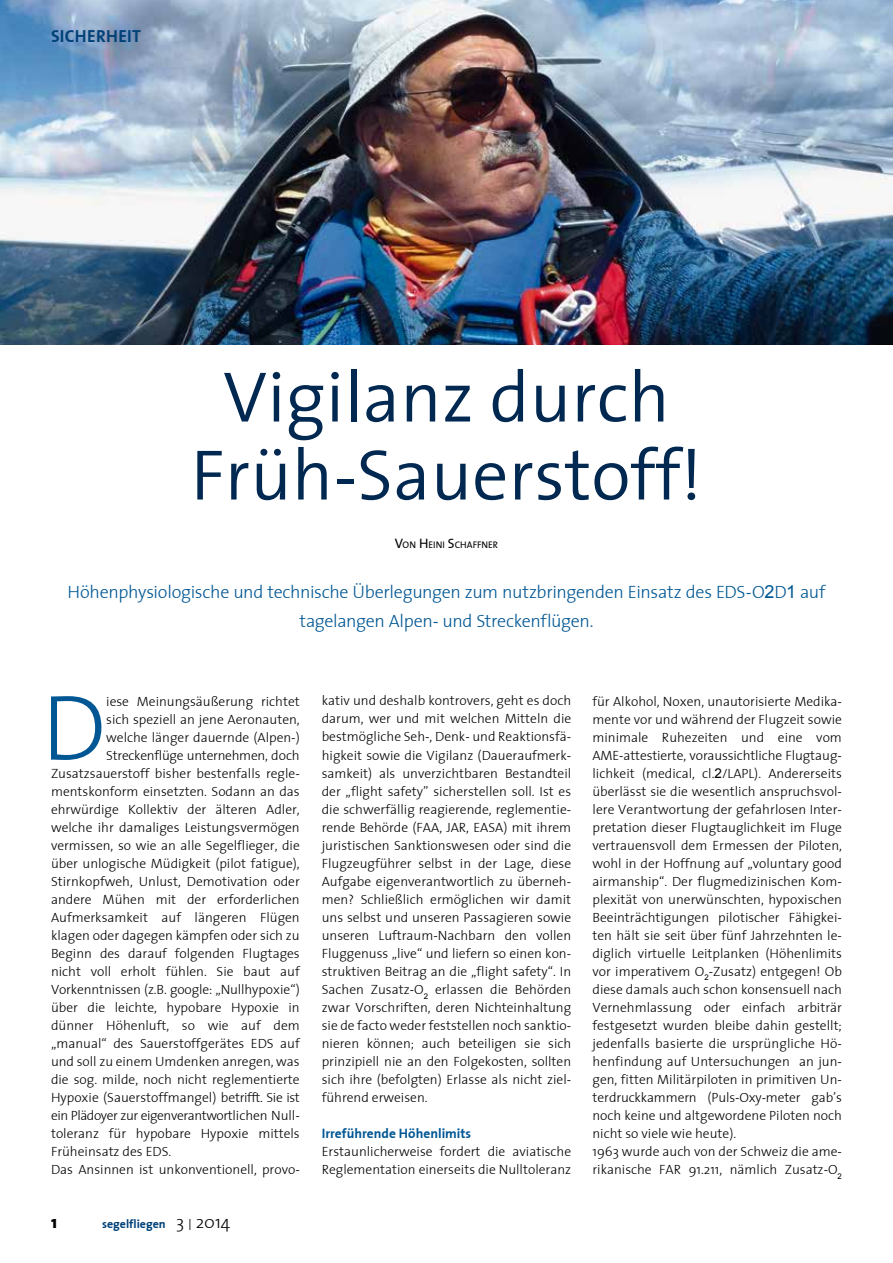
<style>
.page{position:relative;width:893px;height:1263px;background:#fff}
.page>*{position:absolute;margin:0;border:0;box-sizing:border-box;transform-origin:0 0}
.t1{font:93.6px "The Sans Light Plain";color:#005794}
.t2{font:72px/78px "The Sans Semi Light Plain";color:#002851;text-align:center}
.t3{font:18px/28.5px "The Sans Light Plain";letter-spacing:-.02em;color:#005794;text-align:center}
.t4{font:17.55px "The Sans Extra Bold Plain";color:#000}
.t5{font:17.25px "The Sans Bold Plain";letter-spacing:.02em;color:#004178}
.t6{font:13.5px/18px "The Sans Light Plain";color:#000}
.t7{font:13.5px "The Sans Light Plain";letter-spacing:-.03em;color:#000}
.t8{font:13.5px "The Sans Light Plain";letter-spacing:-.02em;color:#000}
.t9{font:13.5px "The Sans Bold Plain";color:#005794}
.t10{font:12px "The Sans Bold Plain";color:#004178}
.t11{font:9.45px "The Sans Caps";color:#000}
.s1{font-size:13.5px}
.s2{font-family:"Arial"}
.s3{font-family:"The Sans Light Plain";font-size:17.55px;color:#000}
.s4{font-family:"The Sans Extra Light Plain";font-size:15px;color:#000}
</style>
<div class="page">
<img style="left:0;top:0;width:893px;height:345px">
<p class="t5" style="left:51px;top:21px;width:91px">SICHERHEIT</p>
<h2 class="t2" style="left:191px;top:356px;width:513px">Vigilanz durch<br>Früh-Sauerstoff!</h2>
<p class="t11" style="left:395px;top:537px;width:105px"><span class="s1">V</span>ON <span class="s1">H</span>EINI <span class="s1">S</span>CHAFFNER</p>
<h3 class="t3" style="left:68px;top:577px;width:759px">Höhenphysiologische und technische Überlegungen zum nutzbringenden Einsatz des EDS-O<span class="s2">2</span>D<span class="s2">1</span> auf tagelangen Alpen- und Streckenflügen.</h3>
<h1 class="t1" style="left:42px;top:651px;width:66px">D</h1>
<p class="t6" style="left:106px;top:691px;width:195px">iese Meinungsäußerung richtet</p>
<p class="t6" style="left:106px;top:710px;width:195px">sich speziell an jene Aeronauten,</p>
<p class="t6" style="left:106px;top:728px;width:195px">welche länger dauernde (Alpen-)</p>
<p class="t8" style="left:106px;top:744px;width:195px">Streckenflüge unternehmen, doch</p>
<p class="t6" style="left:51px;top:764px;width:250px">Zusatzsauerstoff bisher bestenfalls regle-</p>
<p class="t6" style="left:51px;top:782px;width:250px">mentskonform einsetzten. Sodann an das</p>
<p class="t6" style="left:51px;top:800px;width:250px">ehrwürdige Kollektiv der älteren Adler,</p>
<p class="t6" style="left:51px;top:818px;width:250px">welche ihr damaliges Leistungsvermögen</p>
<p class="t6" style="left:51px;top:836px;width:250px">vermissen, so wie an alle Segelflieger, die</p>
<p class="t6" style="left:51px;top:854px;width:250px">über unlogische Müdigkeit (pilot fatigue),</p>
<p class="t6" style="left:51px;top:872px;width:250px">Stirnkopfweh, Unlust, Demotivation oder</p>
<p class="t6" style="left:51px;top:890px;width:250px">andere Mühen mit der erforderlichen</p>
<p class="t6" style="left:51px;top:908px;width:250px">Aufmerksamkeit auf längeren Flügen</p>
<p class="t6" style="left:51px;top:926px;width:250px">klagen oder dagegen kämpfen oder sich zu</p>
<p class="t6" style="left:51px;top:944px;width:250px">Beginn des darauf folgenden Flugtages</p>
<p class="t6" style="left:51px;top:962px;width:250px">nicht voll erholt fühlen. Sie baut auf</p>
<p class="t6" style="left:51px;top:980px;width:250px">Vorkenntnissen (z.B. google: „Nullhypoxie“)</p>
<p class="t6" style="left:51px;top:998px;width:250px">über die leichte, hypobare Hypoxie in</p>
<p class="t6" style="left:51px;top:1016px;width:250px">dünner Höhenluft, so wie auf dem</p>
<p class="t6" style="left:51px;top:1034px;width:250px">„manual“ des Sauerstoffgerätes EDS auf</p>
<p class="t6" style="left:51px;top:1052px;width:250px">und soll zu einem Umdenken anregen, was</p>
<p class="t6" style="left:51px;top:1070px;width:250px">die sog. milde, noch nicht reglementierte</p>
<p class="t6" style="left:51px;top:1088px;width:250px">Hypoxie (Sauerstoffmangel) betrifft. Sie ist</p>
<p class="t7" style="left:51px;top:1104px;width:250px">ein Plädoyer zur eigenverantwortlichen Null-</p>
<p class="t6" style="left:51px;top:1124px;width:250px">toleranz für hypobare Hypoxie mittels</p>
<p class="t6" style="left:51px;top:1142px;width:122px">Früheinsatz des EDS.</p>
<p class="t6" style="left:51px;top:1160px;width:250px">Das Ansinnen ist unkonventionell, provo-</p>
<p class="t4" style="left:51px;top:1208px;width:8px">1</p>
<p class="t10" style="left:102px;top:1214px;width:130px">segelfliegen <span class="s3">3</span> <span class="s4">l</span> <span class="s3">2014</span></p>
<p class="t6" style="left:322px;top:691px;width:251px;text-align:justify">kativ und deshalb kontrovers, geht es doch darum, wer und mit welchen Mitteln die bestmögliche Seh-, Denk- und Reaktionsfä&shy;higkeit sowie die Vigilanz (Daueraufmerk&shy;samkeit) als unverzichtbaren Bestandteil der „flight safety” sicherstellen soll. Ist es die schwerfällig reagierende, reglementie&shy;rende Behörde (FAA, JAR, EASA) mit ihrem juristischen Sanktionswesen oder sind die Flugzeugführer selbst in der Lage, diese Aufgabe eigenverantwortlich zu überneh&shy;men? Schließlich ermöglichen wir damit uns selbst und unseren Passagieren sowie unseren Luftraum-Nachbarn den vollen Fluggenuss „live“ und liefern so einen kon&shy;struktiven Beitrag an die „flight safety“. In Sachen Zusatz-O<sub>2</sub> erlassen die Behörden zwar Vorschriften, deren Nichteinhaltung sie de facto weder feststellen noch sanktio&shy;nieren können; auch beteiligen sie sich prinzipiell nie an den Folgekosten, sollten sich ihre (befolgten) Erlasse als nicht ziel&shy;führend erweisen.</p>
<p class="t9" style="left:322px;top:1122px;width:151px">Irreführende Höhenlimits</p>
<p class="t6" style="left:322px;top:1142px;width:251px">Erstaunlicherweise fordert die aviatische<br>Reglementation einerseits die Nulltoleranz</p>
<p class="t6" style="left:592px;top:691px;width:251px">für Alkohol, Noxen, unautorisierte Medika&shy;mente vor und während der Flugzeit sowie minimale Ruhezeiten und eine vom AME-attestierte, voraussichtliche Flugtaug&shy;lichkeit (medical, cl.<span class="s2">2</span>/LAPL). Andererseits überlässt sie die wesentlich anspruchsvol&shy;lere Verantwortung der gefahrlosen Inter&shy;pretation dieser Flugtauglichkeit im Fluge vertrauensvoll dem Ermessen der Piloten, wohl in der Hoffnung auf „voluntary good airmanship“. Der flugmedizinischen Kom&shy;plexität von unerwünschten, hypoxischen Beeinträchtigungen pilotischer Fähigkei&shy;ten hält sie seit über fünf Jahrzehnten le&shy;diglich virtuelle Leitplanken (Höhenlimits vor imperativem O<sub>2</sub>-Zusatz) entgegen! Ob diese damals auch schon konsensuell nach Vernehmlassung oder einfach arbiträr festgesetzt wurden bleibe dahin gestellt; jedenfalls basierte die ursprüngliche Hö&shy;henfindung auf Untersuchungen an jun&shy;gen, fitten Militärpiloten in primitiven Un&shy;terdruckkammern (Puls-Oxy-meter gab’s noch keine und altgewordene Piloten noch nicht so viele wie heute).<br>1963 wurde auch von der Schweiz die ame&shy;rikanische FAR 91.211, nämlich Zusatz-O<sub>2</sub></p>
</div>
